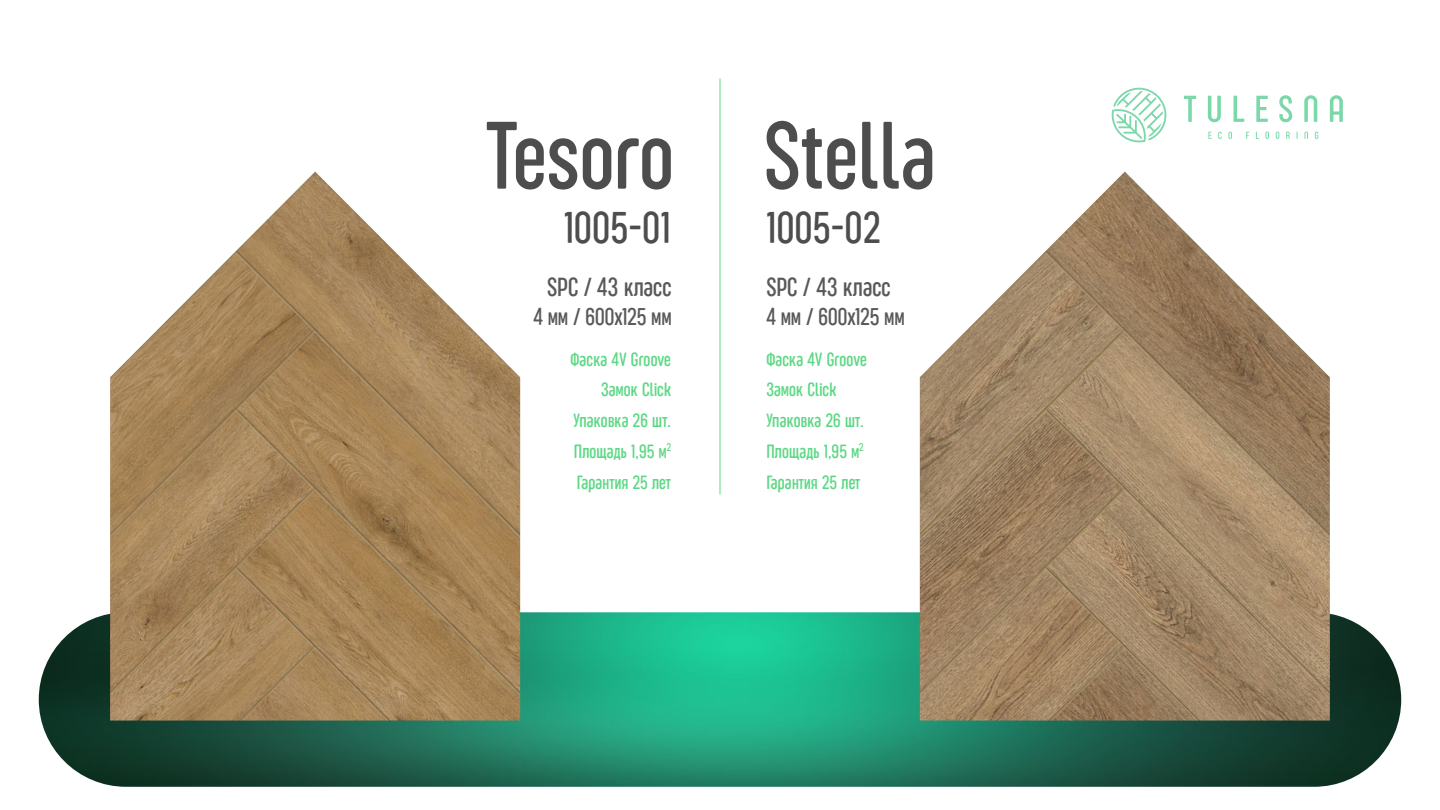
<style>
.page{position:relative;width:1440px;height:810px;background:#fff}
.page>*{position:absolute;margin:0;border:0;box-sizing:border-box;transform-origin:0 0}
.t1{font:300 99px "Sugo Pro Display";letter-spacing:.01em;color:#4d4d4d;scale:.96 1}
.t2{font:300 46.28px "Sugo Pro Display";letter-spacing:.01em;color:#4d4d4d;scale:.96 1}
.t3{font:300 27.22px "Sugo Pro Display";letter-spacing:.01em;color:#585959;scale:.96 1}
.t4{font:300 25.2px "Sugo Pro Display";color:#585959;scale:.96 1}
.t5{font:300 19.95px/30.8px "Sugo Pro Display";letter-spacing:.01em;color:#5cd884;text-align:right;scale:.96 1}
</style>
<div class="page">
<img style="left:39px;top:612px;width:1362px;height:175px;border-radius:87px">
<svg style="left:1112px;top:88px;width:54px;height:54px"></svg>
<svg style="left:1208px;top:132px;width:4px;height:7px"></svg>
<svg style="left:1218px;top:132px;width:4px;height:7px"></svg>
<svg style="left:1228px;top:132px;width:4px;height:7px"></svg>
<svg style="left:1246px;top:132px;width:3px;height:7px"></svg>
<svg style="left:1265px;top:132px;width:4px;height:7px"></svg>
<svg style="left:1276px;top:132px;width:3px;height:7px"></svg>
<svg style="left:1286px;top:132px;width:4px;height:7px"></svg>
<svg style="left:1304px;top:132px;width:4px;height:7px"></svg>
<svg style="left:1315px;top:132px;width:3px;height:7px"></svg>
<svg style="left:1184px;top:96px;width:12px;height:26px"></svg>
<svg style="left:1208px;top:96px;width:13px;height:26px"></svg>
<svg style="left:1234px;top:96px;width:10px;height:26px"></svg>
<svg style="left:1256px;top:96px;width:12px;height:26px"></svg>
<svg style="left:1279px;top:95px;width:13px;height:27px"></svg>
<svg style="left:1304px;top:95px;width:13px;height:27px"></svg>
<svg style="left:1330px;top:95px;width:13px;height:27px"></svg>
<img style="left:110px;top:172px;width:410px;height:549px">
<img style="left:920px;top:172px;width:410px;height:549px">
<hr style="left:720px;top:78px;width:1px;height:416px;background:#5cd884">
<h1 class="t1" style="left:487px;top:100px;width:196px">Tesoro</h1>
<h2 class="t2" style="left:564px;top:201px;width:113px">1005-01</h2>
<h3 class="t3" style="left:547px;top:271px;width:131px">SPC / 43 класс</h3>
<p class="t4" style="left:533px;top:302px;width:145px">4 мм / 600x125 мм</p>
<p class="t5" style="left:570px;top:344px;width:106px">Фаска 4V Groove<br>Замок Click<br>Упаковка 26 шт.<br>Площадь 1,95 м<sup>2<br></sup>Гарантия 25 лет</p>
<h1 class="t1" style="left:764px;top:100px;width:180px">Stella</h1>
<h2 class="t2" style="left:767px;top:201px;width:120px">1005-02</h2>
<h3 class="t3" style="left:766px;top:271px;width:131px">SPC / 43 класс</h3>
<p class="t4" style="left:766px;top:302px;width:145px">4 мм / 600x125 мм</p>
<p class="t5" style="left:766px;top:344px;width:106px;text-align:left">Фаска 4V Groove<br>Замок Click<br>Упаковка 26 шт.<br>Площадь 1,95 м<sup>2<br></sup>Гарантия 25 лет</p>
</div>
